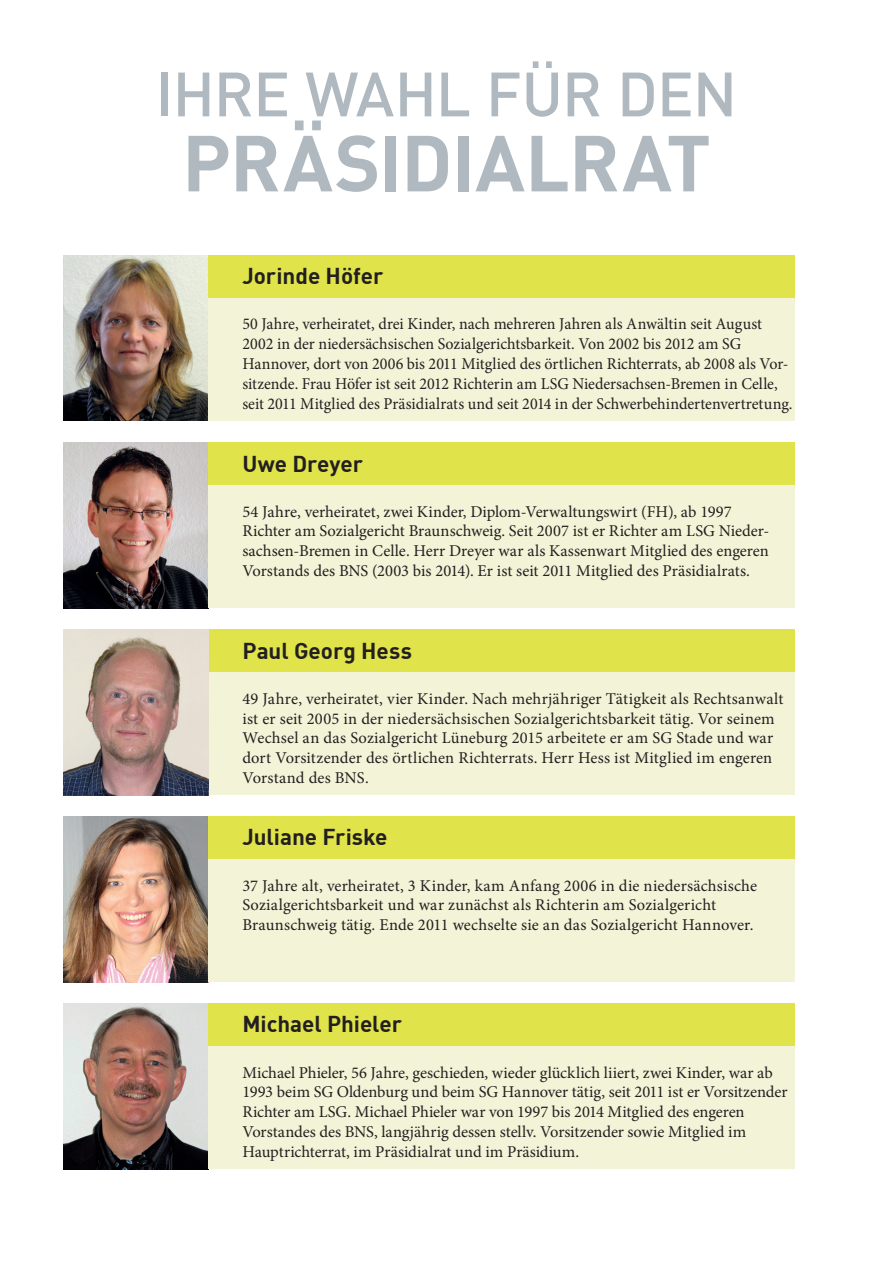
<style>
.page{position:relative;width:893px;height:1263px;background:#fff}
.page>*{position:absolute;margin:0;border:0;box-sizing:border-box;transform-origin:0 0}
.t1{font:700 78px "DIN";letter-spacing:-.015em;color:#afb9bf}
.t2{font:500 61.5px "DIN";letter-spacing:-.02em;color:#afb9bf}
.t3{font:700 22.5px "DIN";color:#231f20}
.t4{font:16.5px/19.8px "Minion Pro";letter-spacing:.005em;color:#231f20}
</style>
<div class="page">
<img style="left:64px;top:442px;width:144px;height:166px">
<div style="left:208px;top:442px;width:587px;height:166px;background:#f2f3d7"></div>
<div style="left:208px;top:442px;width:587px;height:43px;background:#e0e44a"></div>
<div style="left:208px;top:629px;width:587px;height:166px;background:#f2f3d7"></div>
<div style="left:208px;top:629px;width:587px;height:43px;background:#e0e44a"></div>
<img style="left:64px;top:1003px;width:144px;height:166px">
<div style="left:208px;top:1003px;width:587px;height:166px;background:#f2f3d7"></div>
<div style="left:208px;top:1003px;width:587px;height:43px;background:#e0e44a"></div>
<img style="left:64px;top:816px;width:144px;height:166px">
<div style="left:208px;top:816px;width:587px;height:166px;background:#f2f3d7"></div>
<div style="left:208px;top:816px;width:587px;height:43px;background:#e0e44a"></div>
<img style="left:64px;top:629px;width:144px;height:166px">
<img style="left:64px;top:255px;width:144px;height:166px">
<div style="left:208px;top:255px;width:587px;height:166px;background:#f2f3d7"></div>
<div style="left:208px;top:255px;width:587px;height:43px;background:#e0e44a"></div>
<h2 class="t2" style="left:156px;top:55px;width:583px">IHRE WAHL FÜR DEN</h2>
<h1 class="t1" style="left:182px;top:112px;width:530px">PRÄSIDIALRAT</h1>
<h3 class="t3" style="left:242px;top:261px;width:143px">Jorinde Höfer</h3>
<p class="t4" style="left:242px;top:314px;width:552px">50 Jahre, verheiratet, drei Kinder, nach mehreren Jahren als Anwältin seit August 2002 in der niedersächsischen Sozialgerichtsbarkeit. Von 2002 bis 2012 am SG Hannover, dort von 2006 bis 2011 Mitglied des örtlichen Richterrats, ab 2008 als Vor&shy;sitzende. Frau Höfer ist seit 2012 Richterin am LSG Niedersachsen-Bremen in Celle, seit 2011 Mitglied des Präsidialrats und seit 2014 in der Schwerbehindertenvertretung.</p>
<h3 class="t3" style="left:242px;top:449px;width:122px">Uwe Dreyer</h3>
<p class="t4" style="left:242px;top:502px;width:529px">54 Jahre, verheiratet, zwei Kinder, Diplom-Verwaltungswirt (FH), ab 1997<br>Richter am Sozialgericht Braunschweig. Seit 2007 ist er Richter am LSG Nieder&shy;sachsen-Bremen in Celle. Herr Dreyer war als Kassenwart Mitglied des engeren Vorstands des BNS (2003 bis 2014). Er ist seit 2011 Mitglied des Präsidialrats.</p>
<h3 class="t3" style="left:242px;top:636px;width:171px">Paul Georg Hess</h3>
<p class="t4" style="left:242px;top:689px;width:543px">49 Jahre, verheiratet, vier Kinder. Nach mehrjähriger Tätigkeit als Rechtsanwalt ist er seit 2005 in der niedersächsischen Sozialgerichtsbarkeit tätig. Vor seinem Wechsel an das Sozialgericht Lüneburg 2015 arbeitete er am SG Stade und war dort Vorsitzender des örtlichen Richterrats. Herr Hess ist Mitglied im engeren Vorstand des BNS.</p>
<h3 class="t3" style="left:242px;top:823px;width:147px">Juliane Friske</h3>
<p class="t4" style="left:242px;top:875px;width:516px">37 Jahre alt, verheiratet, 3 Kinder, kam Anfang 2006 in die niedersächsische<br>Sozialgerichtsbarkeit und war zunächst als Richterin am Sozialgericht<br>Braunschweig tätig. Ende 2011 wechselte sie an das Sozialgericht Hannover.</p>
<h3 class="t3" style="left:242px;top:1009px;width:161px">Michael Phieler</h3>
<p class="t4" style="left:242px;top:1062px;width:547px">Michael Phieler, 56 Jahre, geschieden, wieder glücklich liiert, zwei Kinder, war ab 1993 beim SG Oldenburg und beim SG Hannover tätig, seit 2011 ist er Vorsitzender Richter am LSG. Michael Phieler war von 1997 bis 2014 Mitglied des engeren Vorstandes des BNS, langjährig dessen stellv. Vorsitzender sowie Mitglied im Hauptrichterrat, im Präsidialrat und im Präsidium.</p>
</div>
